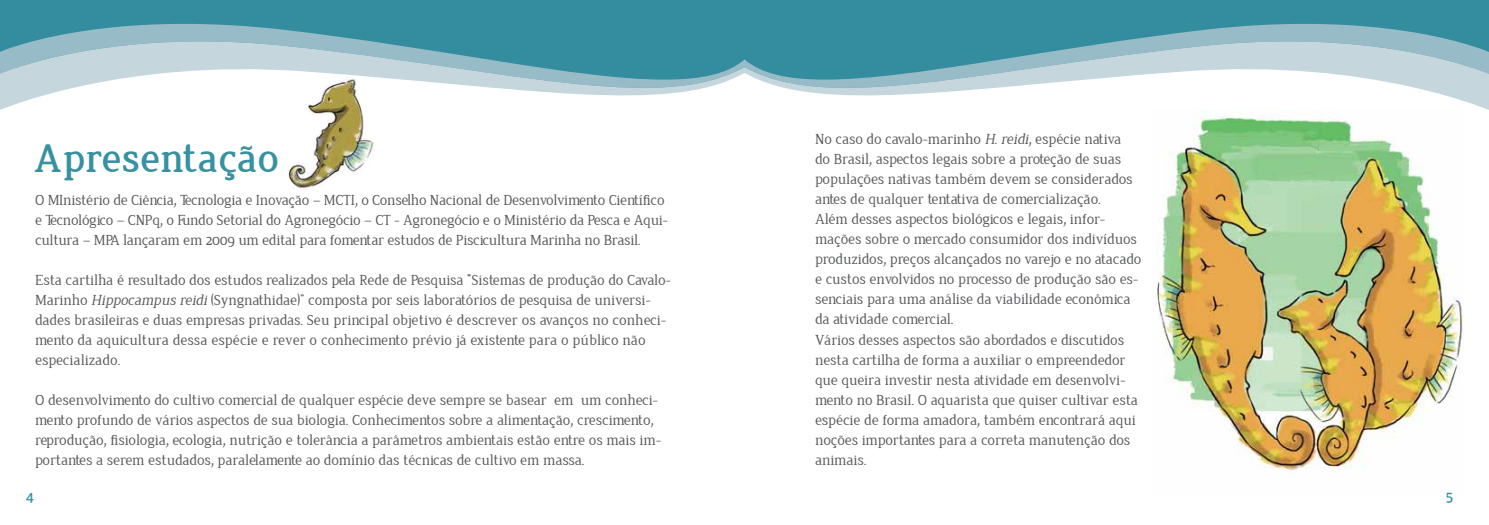
<style>
.page{position:relative;width:1489px;height:525px;background:#fff}
.page>*{position:absolute;margin:0;border:0;box-sizing:border-box;transform-origin:0 0}
.t1{font:700 41.25px "Jura";color:#3791a1}
.t2{font:15px/20px "Jura";color:#58595b}
.t3{font:700 15px "Jura";color:#3791a1}
.s1{font-style:italic}
.s2{font-family:"Arno Pro"}
</style>
<div class="page">
<div style="left:0;top:0;width:1488px;height:24px;background:#348c9f"></div>
<svg style="left:0;top:24px;width:1488px;height:17px;background:#5199ab"></svg>
<svg style="left:0;top:41px;width:1488px;height:17px;background:#78adbb"></svg>
<svg style="left:0;top:58px;width:1488px;height:52px"></svg>
<img style="left:284px;top:78px;width:91px;height:111px">
<img style="left:1152px;top:111px;width:311px;height:360px">
<h1 class="t1" style="left:35px;top:136px;width:245px">Apresentação</h1>
<p class="t2" style="left:815px;top:130px;width:328px">No caso do cavalo-marinho <span class="s1">H. reidi</span><span class="s2">,</span> espécie nativa<br>do Brasil<span class="s2">,</span> aspectos legais sobre a proteção de suas populações nativas também devem se considerados antes de qualquer tentativa de comercialização.<br>Além desses aspectos biológicos e legais<span class="s2">,</span> infor&shy;mações sobre o mercado consumidor dos indivíduos produzidos<span class="s2">,</span> preços alcançados no varejo e no atacado e custos envolvidos no processo de produção são es&shy;senciais para uma análise da viabilidade econômica da atividade comercial.<br>Vários desses aspectos são abordados e discutidos nesta cartilha de forma a auxiliar o empreendedor que queira investir nesta atividade em desenvolvi&shy;mento no Brasil. O aquarista que quiser cultivar esta espécie de forma amadora<span class="s2">,</span> também encontrará aqui noções importantes para a correta manutenção dos animais.</p>
<p class="t2" style="left:35px;top:190px;width:634px">O MInistério de Ciência<span class="s2">,</span> Tecnologia e Inovação – MCTI<span class="s2">,</span> o Conselho Nacional de Desenvolvimento Científico e Tecnológico – CNPq<span class="s2">,</span> o Fundo Setorial do Agronegócio – CT - Agronegócio e o Ministério da Pesca e Aqui&shy;cultura – MPA lançaram em 2009 um edital para fomentar estudos de Piscicultura Marinha no Brasil.</p>
<p class="t2" style="left:35px;top:270px;width:637px">Esta cartilha é resultado dos estudos realizados pela Rede de Pesquisa “Sistemas de produção do Cavalo-Marinho <span class="s1">Hippocampus reidi</span> (Syngnathidae)” composta por seis laboratórios de pesquisa de universi&shy;dades brasileiras e duas empresas privadas. Seu principal objetivo é descrever os avanços no conheci&shy;mento da aquicultura dessa espécie e rever o conhecimento prévio já existente para o público não especializado.</p>
<p class="t2" style="left:35px;top:390px;width:627px">O desenvolvimento do cultivo comercial de qualquer espécie deve sempre se basear em um conheci&shy;mento profundo de vários aspectos de sua biologia. Conhecimentos sobre a alimentação<span class="s2">,</span> crescimento<span class="s2">, </span>reprodução<span class="s2">,</span> fisiologia<span class="s2">,</span> ecologia<span class="s2">,</span> nutrição e tolerância a parâmetros ambientais estão entre os mais im&shy;portantes a serem estudados<span class="s2">,</span> paralelamente ao domínio das técnicas de cultivo em massa.</p>
<p class="t3" style="left:25px;top:488px;width:10px">4</p>
<p class="t3" style="left:1445px;top:488px;width:8px">5</p>
</div>
